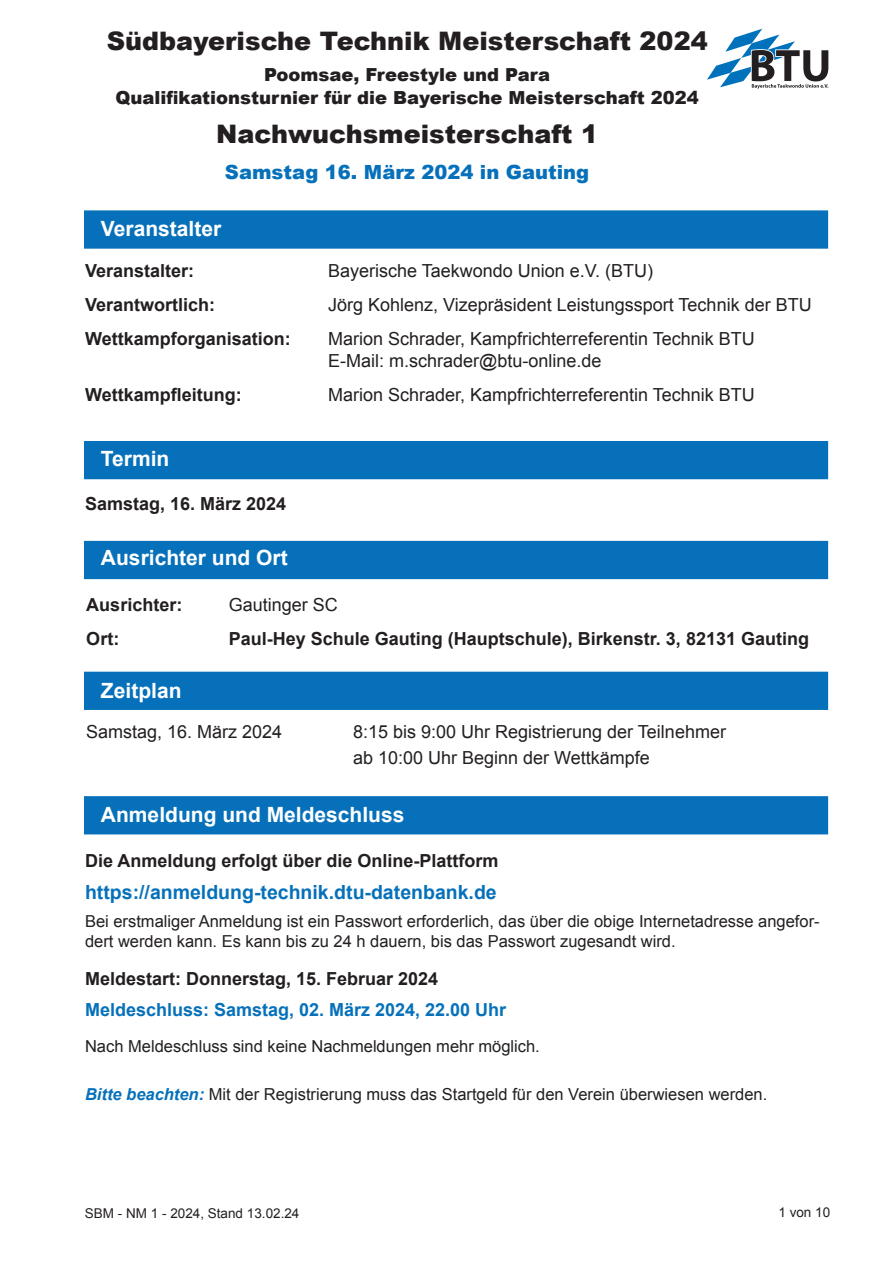
<style>
.page{position:relative;width:893px;height:1263px;background:#fff}
.page>*{position:absolute;margin:0;border:0;box-sizing:border-box;transform-origin:0 0}
.t1{font:900 25.5px "Arial";color:#231f20}
.t2{font:700 21px "Arial";color:#fff}
.t3{font:700 19.5px "Arial";color:#0671ba}
.t4{font:900 19.5px "Arial";color:#0671ba}
.t5{font:18px/25.8px "Arial";color:#231f20}
.t6{font:700 18px "Arial";color:#231f20}
.t7{font:900 18px/23.4px "Arial";color:#231f20;text-align:center}
.t8{font:700 18px "Arial";color:#0671ba}
.t9{font:16.5px/19.8px "Arial";color:#231f20}
.t10{font:13.5px "Arial";color:#231f20}
.s1{font-weight:700;font-style:italic;color:#0671ba}
</style>
<div class="page">
<div style="left:84px;top:210px;width:744px;height:39px;background:#0671ba;border:2px solid #0671ba"></div>
<div style="left:84px;top:441px;width:744px;height:38px;background:#0671ba"></div>
<div style="left:84px;top:672px;width:744px;height:38px;background:#0671ba"></div>
<div style="left:84px;top:796px;width:744px;height:38px;background:#0671ba;border:2px solid #0671ba"></div>
<div style="left:84px;top:541px;width:744px;height:38px;background:#0671ba"></div>
<svg style="left:707px;top:29px;width:121px;height:60px"></svg>
<h1 class="t1" style="left:107px;top:23px;width:602px">Südbayerische Technik Meisterschaft 2024</h1>
<p class="t7" style="left:116px;top:62px;width:585px">Poomsae, Freestyle und Para<br>Qualifikationsturnier für die Bayerische Meisterschaft 2024</p>
<h1 class="t1" style="left:216px;top:115px;width:383px">Nachwuchsmeisterschaft 1</h1>
<p class="t4" style="left:225px;top:158px;width:366px">Samstag 16. März 2024 in Gauting</p>
<p class="t2" style="left:101px;top:215px;width:122px">Veranstalter</p>
<p class="t6" style="left:85px;top:259px;width:111px">Veranstalter:</p>
<p class="t5" style="left:328px;top:258px;width:327px">Bayerische Taekwondo Union e.V. (BTU)</p>
<p class="t6" style="left:85px;top:293px;width:132px">Verantwortlich:</p>
<p class="t5" style="left:328px;top:292px;width:485px">Jörg Kohlenz, Vizepräsident Leistungssport Technik der BTU</p>
<p class="t6" style="left:85px;top:327px;width:207px">Wettkampforganisation:</p>
<p class="t5" style="left:328px;top:329px;width:428px;line-height:21.6px">Marion Schrader, Kampfrichterreferentin Technik BTU<br>E-Mail: m.schrader@btu-online.de</p>
<p class="t6" style="left:85px;top:383px;width:158px">Wettkampfleitung:</p>
<p class="t5" style="left:328px;top:382px;width:428px">Marion Schrader, Kampfrichterreferentin Technik BTU</p>
<p class="t2" style="left:101px;top:445px;width:70px">Termin</p>
<p class="t6" style="left:85px;top:491px;width:203px">Samstag, 16. März 2024</p>
<p class="t2" style="left:101px;top:544px;width:188px">Ausrichter und Ort</p>
<p class="t6" style="left:86px;top:592px;width:98px">Ausrichter:</p>
<p class="t5" style="left:229px;top:591px;width:111px">Gautinger SC</p>
<p class="t6" style="left:86px;top:627px;width:34px">Ort:</p>
<p class="t6" style="left:229px;top:627px;width:582px">Paul-Hey Schule Gauting (Hauptschule), Birkenstr. 3, 82131 Gauting</p>
<p class="t2" style="left:101px;top:677px;width:82px">Zeitplan</p>
<p class="t5" style="left:86px;top:719px;width:198px">Samstag, 16. März 2024</p>
<p class="t5" style="left:353px;top:719px;width:374px">8:15 bis 9:00 Uhr Registrierung der Teilnehmer ab 10:00 Uhr Beginn der Wettkämpfe</p>
<p class="t2" style="left:101px;top:801px;width:305px">Anmeldung und Meldeschluss</p>
<p class="t6" style="left:85px;top:849px;width:415px">Die Anmeldung erfolgt über die Online-Plattform</p>
<p class="t3" style="left:85px;top:879px;width:413px">https://anmeldung-technik.dtu-datenbank.de</p>
<p class="t9" style="left:85px;top:911px;width:736px">Bei erstmaliger Anmeldung ist ein Passwort erforderlich, das über die obige Internetadresse angefor&shy;dert werden kann. Es kann bis zu 24 h dauern, bis das Passwort zugesandt wird.</p>
<p class="t6" style="left:85px;top:967px;width:355px">Meldestart: Donnerstag, 15. Februar 2024</p>
<p class="t8" style="left:85px;top:997px;width:423px">Meldeschluss: Samstag, 02. März 2024, 22.00 Uhr</p>
<p class="t9" style="left:85px;top:1037px;width:456px">Nach Meldeschluss sind keine Nachmeldungen mehr möglich.</p>
<p class="t9" style="left:85px;top:1085px;width:684px"><span class="s1">Bitte beachten:</span> Mit der Registrierung muss das Startgeld für den Verein überwiesen werden.</p>
<p class="t10" style="left:85px;top:1204px;width:216px">SBM - NM 1 - 2024, Stand 13.02.24</p>
<p class="t10" style="left:778px;top:1203px;width:53px">1 von 10</p>
</div>
